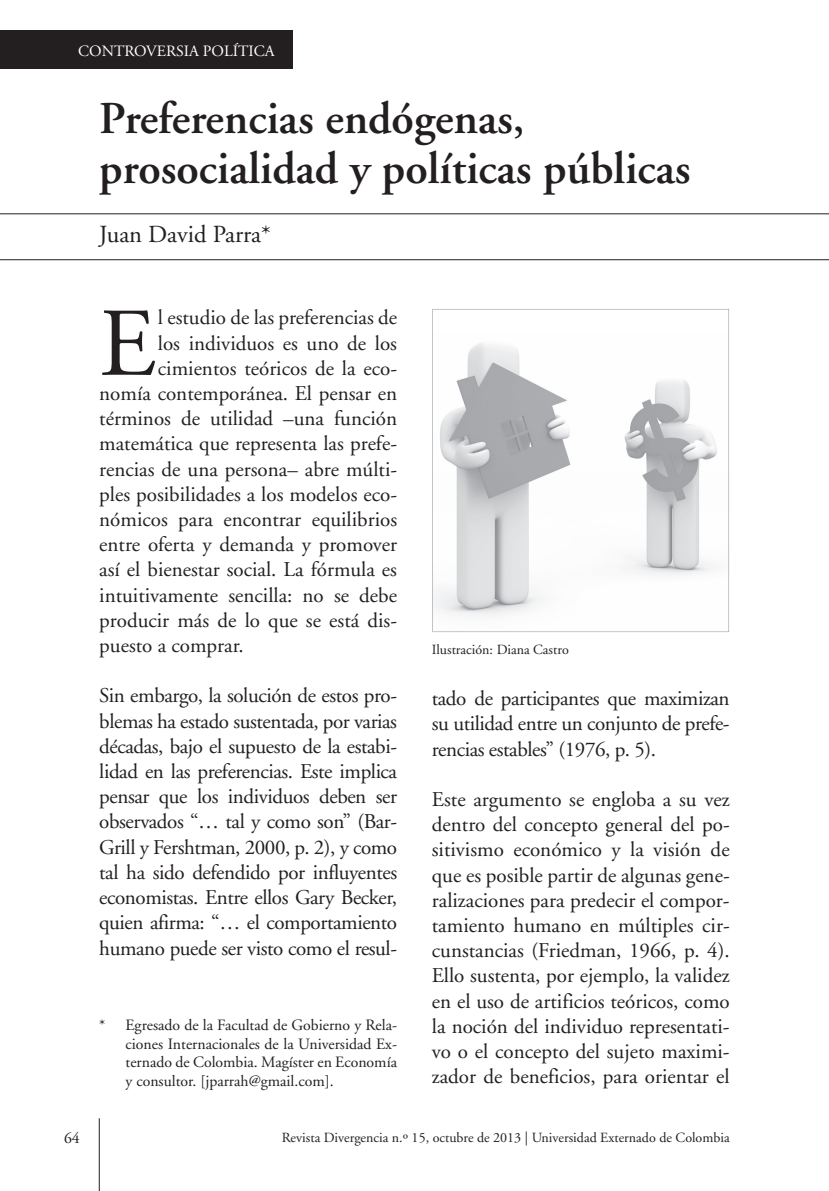
<style>
.page{position:relative;width:829px;height:1191px;background:#fff}
.page>*{position:absolute;margin:0;border:0;box-sizing:border-box;transform-origin:0 0}
.t1{font:96.95px "Adobe Garamond";color:#231f20}
.t2{font:600 45.5px/50.8px "Adobe Garamond";color:#231f20}
.t3{font:24.5px "Adobe Garamond";color:#231f20}
.t4{font:21px/25.2px "Adobe Garamond";color:#231f20;text-align:justify}
.t5{font:15.75px/18.9px "Adobe Garamond";color:#231f20;text-align:justify}
.t6{font:15.75px "Adobe Garamond";color:#fff}
.t7{font:14px "Adobe Garamond";color:#231f20}
</style>
<div class="page">
<hr style="left:99px;top:1118px;width:1px;height:73px;background:#231f20">
<div style="left:0;top:30px;width:293px;height:39px;background:#231f20"></div>
<hr style="left:0;top:213px;width:828px;height:1px;background:#231f20">
<hr style="left:0;top:259px;width:828px;height:1px;background:#231f20">
<svg style="left:432px;top:309px;width:297px;height:323px"></svg>
<p class="t6" style="left:78px;top:43px;width:198px">CONTROVERSIA POLÍTICA</p>
<h2 class="t2" style="left:99px;top:94px;width:592px">Preferencias endógenas, prosocialidad y políticas públicas</h2>
<p class="t3" style="left:99px;top:221px;width:173px">Juan David Parra*</p>
<p class="t5" style="left:64px;top:1129px;width:17px">64</p>
<h1 class="t1" style="left:99px;top:292px;width:58px">E</h1>
<p class="t4" style="left:158px;top:305px;width:241px">l estudio de las preferencias de</p>
<p class="t4" style="left:158px;top:331px;width:241px">los individuos es uno de los</p>
<p class="t4" style="left:158px;top:356px;width:241px">cimientos teóricos de la eco-</p>
<p class="t4" style="left:99px;top:381px;width:299px">nomía contemporánea. El pensar en</p>
<p class="t4" style="left:99px;top:406px;width:299px">términos de utilidad –una función</p>
<p class="t4" style="left:99px;top:431px;width:299px">matemática que representa las prefe-</p>
<p class="t4" style="left:99px;top:457px;width:299px">rencias de una persona– abre múlti-</p>
<p class="t4" style="left:99px;top:482px;width:299px">ples posibilidades a los modelos eco-</p>
<p class="t4" style="left:99px;top:507px;width:299px">nómicos para encontrar equilibrios</p>
<p class="t4" style="left:99px;top:532px;width:299px">entre oferta y demanda y promover</p>
<p class="t4" style="left:99px;top:557px;width:299px">así el bienestar social. La fórmula es</p>
<p class="t4" style="left:99px;top:583px;width:299px">intuitivamente sencilla: no se debe</p>
<p class="t4" style="left:99px;top:608px;width:299px">producir más de lo que se está dis-</p>
<p class="t4" style="left:99px;top:633px;width:146px">puesto a comprar.</p>
<p class="t4" style="left:99px;top:683px;width:299px">Sin embargo, la solución de estos pro&shy;blemas ha estado sustentada, por varias décadas, bajo el supuesto de la estabi&shy;lidad en las preferencias. Este implica pensar que los individuos deben ser observados “… tal y como son” (Bar-Grill y Fershtman, 2000, p. 2), y como tal ha sido defendido por influyentes economistas. Entre ellos Gary Becker, quien afirma: “… el comportamiento humano puede ser visto como el resul-</p>
<p class="t5" style="left:125px;top:1015px;width:273px;text-indent:-26px">* Egresado de la Facultad de Gobierno y Rela&shy;ciones Internacionales de la Universidad Ex&shy;ternado de Colombia. Magíster en Economía y consultor. [jparrah@gmail.com].</p>
<p class="t7" style="left:432px;top:642px;width:138px">Ilustración: Diana Castro</p>
<p class="t4" style="left:432px;top:686px;width:299px">tado de participantes que maximizan su utilidad entre un conjunto de prefe&shy;rencias estables” (1976, p. 5).</p>
<p class="t4" style="left:432px;top:787px;width:299px">Este argumento se engloba a su vez dentro del concepto general del po&shy;sitivismo económico y la visión de que es posible partir de algunas gene&shy;ralizaciones para predecir el compor&shy;tamiento humano en múltiples cir&shy;cunstancias (Friedman, 1966, p. 4).<br>Ello sustenta, por ejemplo, la validez en el uso de artificios teóricos, como la noción del individuo representati&shy;vo o el concepto del sujeto maximi&shy;zador de beneficios, para orientar el</p>
<p class="t7" style="left:282px;top:1130px;width:449px">Revista Divergencia n.º 15, octubre de 2013 | Universidad Externado de Colombia</p>
</div>
